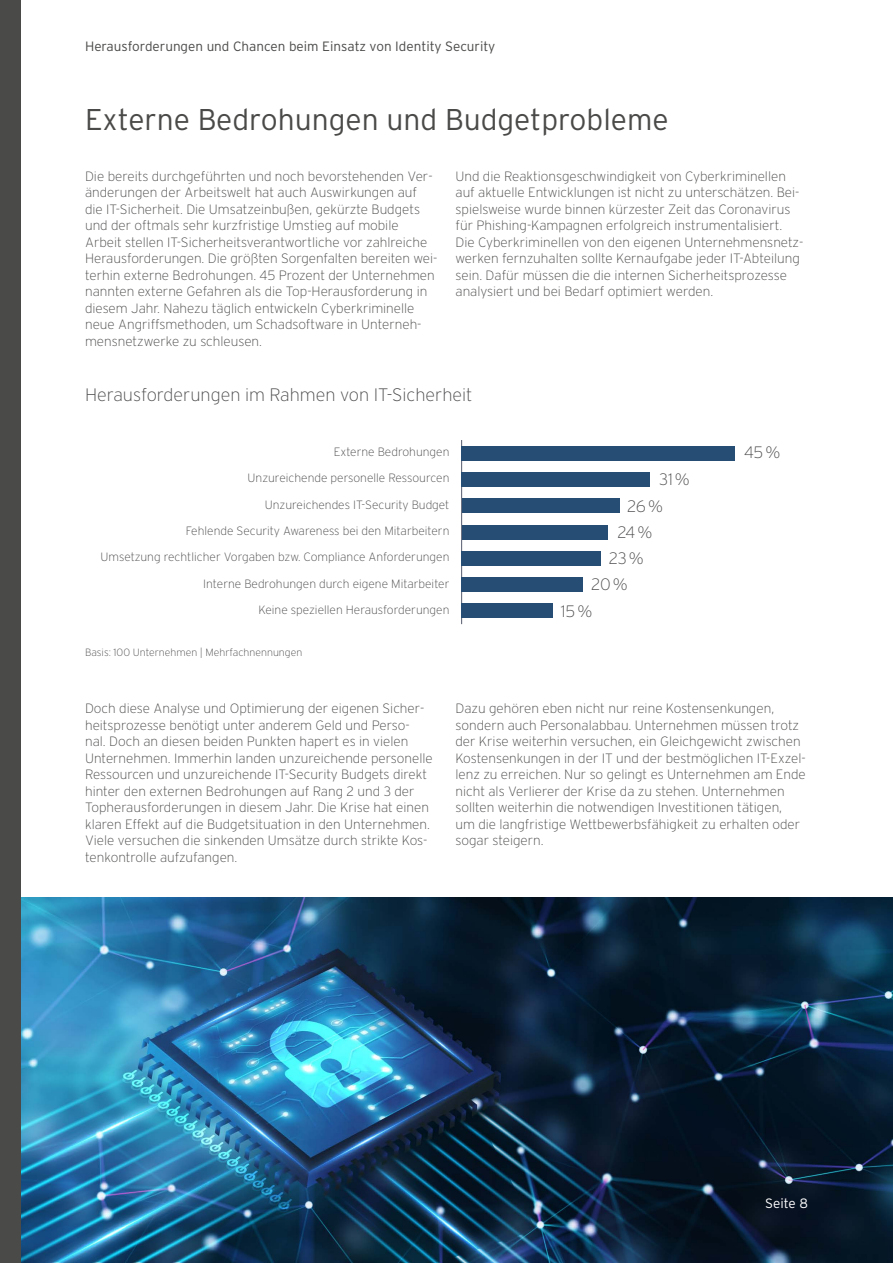
<style>
.page{position:relative;width:893px;height:1263px;background:#fff}
.page>*{position:absolute;margin:0;border:0;box-sizing:border-box;transform-origin:0 0}
.t1{font:300 30px "Interstate";color:#4a4a49}
.t2{font:200 18px "Interstate";color:#4b4b4d}
.t3{font:200 16.5px "Interstate";color:#4b4b4d}
.t4{font:200 13.5px/16.5px "Interstate";color:#4a4a49}
.t5{font:300 13.5px "Interstate";color:#4a4a49}
.t6{font:300 13.5px "Interstate";letter-spacing:-.005em;color:#fff}
.t7{font:200 12px "Interstate";color:#4b4b4d}
.t8{font:200 10.5px "Interstate";color:#4b4b4d}
</style>
<div class="page">
<hr style="left:461px;top:440px;width:1px;height:184px;background:#555b6f">
<div style="left:462px;top:446px;width:273px;height:14px;background:#264d73"></div>
<div style="left:462px;top:472px;width:188px;height:15px;background:#264d73"></div>
<div style="left:462px;top:498px;width:157px;height:15px;background:#264d73"></div>
<div style="left:462px;top:525px;width:145px;height:14px;background:#264d73"></div>
<div style="left:462px;top:551px;width:139px;height:15px;background:#264d73"></div>
<div style="left:462px;top:577px;width:121px;height:15px;background:#264d73"></div>
<div style="left:462px;top:604px;width:91px;height:14px;background:#264d73"></div>
<img style="left:21px;top:897px;width:872px;height:366px">
<div style="left:0;top:0;width:21px;height:1263px;background:#4a4a49"></div>
<p class="t5" style="left:85px;top:38px;width:412px">Herausforderungen und Chancen beim Einsatz von Identity Security</p>
<h1 class="t1" style="left:85px;top:103px;width:585px">Externe Bedrohungen und Budgetprobleme</h1>
<p class="t4" style="left:85px;top:168px;width:354px">Die bereits durchgeführten und noch bevorstehenden Ver&shy;änderungen der Arbeitswelt hat auch Auswirkungen auf die IT-Sicherheit. Die Umsatzeinbußen, gekürzte Budgets und der oftmals sehr kurzfristige Umstieg auf mobile Arbeit stellen IT-Sicherheitsverantwortliche vor zahlreiche Herausforderungen. Die größten Sorgenfalten bereiten wei&shy;terhin externe Bedrohungen. 45 Prozent der Unternehmen nannten externe Gefahren als die Top-Herausforderung in diesem Jahr. Nahezu täglich entwickeln Cyberkriminelle neue Angriffsmethoden, um Schadsoftware in Unterneh&shy;mensnetzwerke zu schleusen.</p>
<p class="t4" style="left:455px;top:168px;width:349px">Und die Reaktionsgeschwindigkeit von Cyberkriminellen auf aktuelle Entwicklungen ist nicht zu unterschätzen. Bei&shy;spielsweise wurde binnen kürzester Zeit das Coronavirus für Phishing-Kampagnen erfolgreich instrumentalisiert.<br>Die Cyberkriminellen von den eigenen Unternehmensnetz&shy;werken fernzuhalten sollte Kernaufgabe jeder IT-Abteilung sein. Dafür müssen die die internen Sicherheitsprozesse analysiert und bei Bedarf optimiert werden.</p>
<h2 class="t2" style="left:85px;top:385px;width:389px">Herausforderungen im Rahmen von IT-Sicherheit</h2>
<p class="t7" style="left:334px;top:445px;width:117px">Externe Bedrohungen</p>
<p class="t3" style="left:744px;top:443px;width:38px">45 %</p>
<p class="t3" style="left:659px;top:470px;width:32px">31 %</p>
<p class="t3" style="left:627px;top:497px;width:37px">26 %</p>
<p class="t3" style="left:617px;top:523px;width:36px">24 %</p>
<p class="t3" style="left:609px;top:549px;width:36px">23 %</p>
<p class="t3" style="left:591px;top:575px;width:38px">20 %</p>
<p class="t3" style="left:561px;top:602px;width:33px">15 %</p>
<p class="t7" style="left:248px;top:472px;width:203px">Unzureichende personelle Ressourcen</p>
<p class="t7" style="left:265px;top:498px;width:186px">Unzureichendes IT-Security Budget</p>
<p class="t7" style="left:186px;top:524px;width:265px">Fehlende Security Awareness bei den Mitarbeitern</p>
<p class="t7" style="left:101px;top:551px;width:350px">Umsetzung rechtlicher Vorgaben bzw. Compliance Anforderungen</p>
<p class="t7" style="left:203px;top:577px;width:248px">Interne Bedrohungen durch eigene Mitarbeiter</p>
<p class="t7" style="left:258px;top:603px;width:193px">Keine speziellen Herausforderungen</p>
<p class="t8" style="left:85px;top:647px;width:219px">Basis: 100 Unternehmen | Mehrfachnennungen</p>
<p class="t4" style="left:85px;top:700px;width:349px">Doch diese Analyse und Optimierung der eigenen Sicher&shy;heitsprozesse benötigt unter anderem Geld und Perso&shy;nal. Doch an diesen beiden Punkten hapert es in vielen Unternehmen. Immerhin landen unzureichende personelle Ressourcen und unzureichende IT-Security Budgets direkt hinter den externen Bedrohungen auf Rang 2 und 3 der Topherausforderungen in diesem Jahr. Die Krise hat einen klaren Effekt auf die Budgetsituation in den Unternehmen.<br>Viele versuchen die sinkenden Umsätze durch strikte Kos&shy;tenkontrolle aufzufangen.</p>
<p class="t4" style="left:455px;top:700px;width:352px">Dazu gehören eben nicht nur reine Kostensenkungen, sondern auch Personalabbau. Unternehmen müssen trotz der Krise weiterhin versuchen, ein Gleichgewicht zwischen Kostensenkungen in der IT und der bestmöglichen IT-Exzel&shy;lenz zu erreichen. Nur so gelingt es Unternehmen am Ende nicht als Verlierer der Krise da zu stehen. Unternehmen sollten weiterhin die notwendigen Investitionen tätigen,<br>um die langfristige Wettbewerbsfähigkeit zu erhalten oder sogar steigern.</p>
<p class="t6" style="left:765px;top:1195px;width:44px">Seite 8</p>
</div>
